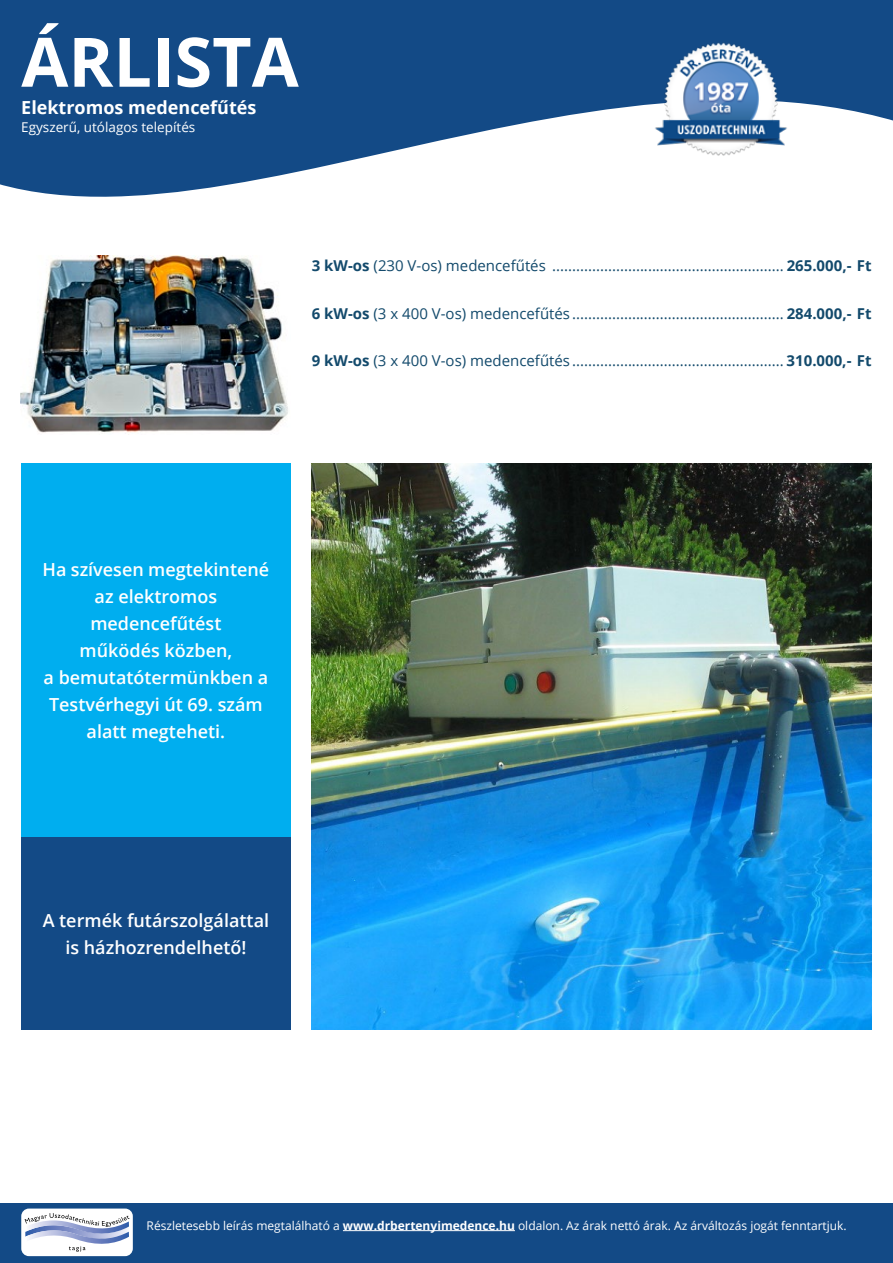
<style>
.page{position:relative;width:893px;height:1263px;background:#fff}
.page>*{position:absolute;margin:0;border:0;box-sizing:border-box;transform-origin:0 0}
.t1{font:700 68.25px "Open Sans";color:#fff}
.t2{font:600 18px/27px "Open Sans";color:#fff;text-align:center}
.t3{font:700 18px "Open Sans";color:#fff}
.t4{font:15px "Open Sans";color:#134a6c}
.t5{font:13.5px "Open Sans";color:#fff}
.t6{font:12px "Open Sans";color:#fff}
.s1{font-weight:700}
</style>
<div class="page">
<div style="left:0;top:1203px;width:893px;height:60px;background:#134a86"></div>
<hr style="left:343px;top:1230px;width:172px;height:1px;background:#fff">
<svg style="left:0;top:0;width:893px;height:197px;fill:#134a86"></svg>
<img style="left:644px;top:21px;width:154px;height:155px">
<div style="left:21px;top:1208px;width:112px;height:48px;background:#fff;border-radius:8px"></div>
<svg style="left:25px;top:1213px;width:104px;height:38px"></svg>
<div style="left:21px;top:463px;width:270px;height:375px;background:#00aeef"></div>
<img style="left:20px;top:255px;width:268px;height:180px">
<div style="left:21px;top:838px;width:270px;height:192px;background:#134a86"></div>
<img style="left:312px;top:463px;width:560px;height:567px">
<h1 class="t1" style="left:21px;top:14px;width:279px">ÁRLISTA</h1>
<p class="t3" style="left:21px;top:95px;width:237px">Elektromos medencefűtés</p>
<p class="t5" style="left:21px;top:118px;width:176px">Egyszerű, utólagos telepítés</p>
<p class="t4" style="left:312px;top:255px;width:561px"><span class="s1">3 kW-os</span> (230 V-os) medencefűtés .......................................................... <span class="s1">265.000,- Ft</span></p>
<p class="t4" style="left:312px;top:303px;width:561px"><span class="s1">6 kW-os</span> (3 x 400 V-os) medencefűtés ..................................................... <span class="s1">284.000,- Ft</span></p>
<p class="t4" style="left:312px;top:351px;width:561px"><span class="s1">9 kW-os</span> (3 x 400 V-os) medencefűtés ..................................................... <span class="s1">310.000,- Ft</span></p>
<p class="t2" style="left:43px;top:556px;width:228px">Ha szívesen megtekintené az elektromos medencefűtést<br>működés közben,<br>a bemutatótermünkben a<br>Testvérhegyi út 69. szám alatt megteheti.</p>
<p class="t2" style="left:43px;top:907px;width:228px">A termék futárszolgálattal is házhozrendelhető!</p>
<p class="t6" style="left:147px;top:1217px;width:702px">Részletesebb leírás megtalálható a <span class="s1">www.drbertenyimedence.hu</span> oldalon. Az árak nettó árak. Az árváltozás jogát fenntartjuk.</p>
</div>
